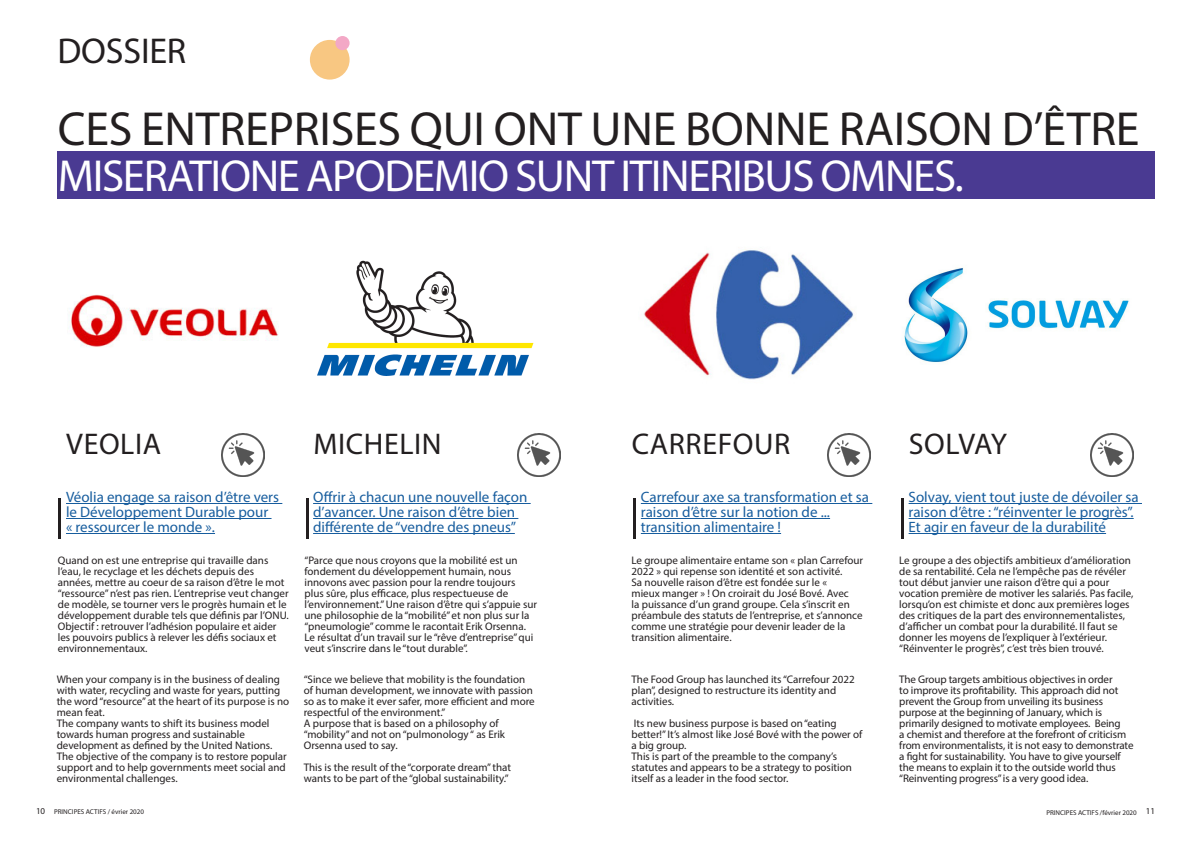
<style>
.page{position:relative;width:1191px;height:842px;background:#fff}
.page>*{position:absolute;margin:0;border:0;box-sizing:border-box;transform-origin:0 0}
.t1{font:48px "Myriad Pro";letter-spacing:-.005em;color:#231f20}
.t2{font:45px "Myriad Pro";letter-spacing:-.03em;color:#fff}
.t3{font:36px "Myriad Pro";letter-spacing:-.005em;color:#231f20}
.t4{font:30px "Myriad Pro";letter-spacing:.02em;color:#231f20}
.t5{font:15px/15px "Myriad Pro";color:#175d9e}
.t6{font:11px/11px "Myriad Pro";color:#231f20}
.t7{font:7px "Myriad Pro";color:#231f20}
.s1{font-size:9px}
</style>
<div class="page">
<div style="left:310px;top:40px;width:39px;height:40px;background:#f8c782;border-radius:50%"></div>
<div style="left:335px;top:36px;width:14px;height:14px;background:#f3a8c6;border-radius:50%"></div>
<hr style="left:59px;top:499px;width:2px;height:40px;background:#231f20">
<img style="left:69px;top:294px;width:210px;height:53px">
<hr style="left:66px;top:503px;width:216px;height:1px;background:#175d9e">
<hr style="left:66px;top:518px;width:205px;height:1px;background:#175d9e">
<hr style="left:66px;top:533px;width:149px;height:1px;background:#175d9e">
<img style="left:221px;top:433px;width:44px;height:44px">
<div style="left:57px;top:151px;width:1098px;height:47px;background:#4a3a92"></div>
<hr style="left:306px;top:499px;width:2px;height:40px;background:#231f20">
<img style="left:317px;top:260px;width:217px;height:116px">
<hr style="left:313px;top:503px;width:217px;height:1px;background:#175d9e">
<hr style="left:313px;top:518px;width:205px;height:1px;background:#175d9e">
<hr style="left:313px;top:533px;width:202px;height:1px;background:#175d9e">
<img style="left:517px;top:433px;width:43px;height:44px">
<hr style="left:634px;top:499px;width:2px;height:40px;background:#231f20">
<img style="left:644px;top:249px;width:212px;height:131px">
<hr style="left:641px;top:503px;width:231px;height:1px;background:#175d9e">
<hr style="left:641px;top:518px;width:189px;height:1px;background:#175d9e">
<hr style="left:641px;top:533px;width:140px;height:1px;background:#175d9e">
<img style="left:827px;top:433px;width:43px;height:44px">
<hr style="left:901px;top:499px;width:2px;height:40px;background:#231f20">
<img style="left:904px;top:267px;width:225px;height:96px">
<hr style="left:908px;top:503px;width:234px;height:1px;background:#175d9e">
<hr style="left:908px;top:518px;width:225px;height:1px;background:#175d9e">
<hr style="left:908px;top:533px;width:198px;height:1px;background:#175d9e">
<img style="left:1090px;top:433px;width:43px;height:44px">
<h3 class="t3" style="left:57px;top:29px;width:130px">DOSSIER</h3>
<h1 class="t1" style="left:58px;top:99px;width:1083px">CES ENTREPRISES QUI ONT UNE BONNE RAISON D’ÊTRE</h1>
<h2 class="t2" style="left:58px;top:149px;width:907px">MISERATIONE APODEMIO SUNT ITINERIBUS OMNES.</h2>
<h3 class="t4" style="left:66px;top:426px;width:96px">VEOLIA</h3>
<h3 class="t5" style="left:66px;top:489px;width:215px">Véolia engage sa raison d’être vers le Développement Durable pour<br>« ressourcer le monde ».</h3>
<p class="t6" style="left:58px;top:555px;width:232px">Quand on est une entreprise qui travaille dans l’eau, le recyclage et les déchets depuis des années, mettre au coeur de sa raison d’être le mot “ressource” n’est pas rien. L’entreprise veut changer de modèle, se tourner vers le progrès humain et le développement durable tels que définis par l’ONU.<br>Objectif : retrouver l’adhésion populaire et aider les pouvoirs publics à relever les défis sociaux et environnementaux.</p>
<p class="t6" style="left:57px;top:674px;width:234px">When your company is in the business of dealing with water, recycling and waste for years, putting the word “resource” at the heart of its purpose is no mean feat.<br>The company wants to shift its business model towards human progress and sustainable development as defined by the United Nations.<br>The objective of the company is to restore popular support and to help governments meet social and environmental challenges.</p>
<h3 class="t4" style="left:313px;top:426px;width:130px">MICHELIN</h3>
<h3 class="t5" style="left:313px;top:489px;width:216px">Offrir à chacun une nouvelle façon d’avancer. Une raison d’être bien différente de “vendre des pneus”</h3>
<p class="t6" style="left:304px;top:555px;width:234px">“Parce que nous croyons que la mobilité est un fondement du développement humain, nous innovons avec passion pour la rendre toujours plus sûre, plus efficace, plus respectueuse de l’environnement.” Une raison d’être qui s’appuie sur une philosophie de la “mobilité” et non plus sur la “pneumologie” comme le racontait Erik Orsenna.<br>Le résultat d’un travail sur le “rêve d’entreprise” qui veut s’inscrire dans le “tout durable”.</p>
<p class="t6" style="left:304px;top:674px;width:232px">“Since we believe that mobility is the foundation of human development, we innovate with passion so as to make it ever safer, more efficient and more respectful of the environment.”<br>A purpose that is based on a philosophy of “mobility” and not on “pulmonology “ as Erik Orsenna used to say.</p>
<p class="t6" style="left:304px;top:762px;width:209px">This is the result of the “corporate dream” that wants to be part of the “global sustainability.”</p>
<h3 class="t4" style="left:632px;top:426px;width:160px">CARREFOUR</h3>
<h3 class="t5" style="left:641px;top:489px;width:230px">Carrefour axe sa transformation et sa raison d’être sur la notion de ... transition alimentaire !</h3>
<p class="t6" style="left:631px;top:555px;width:233px">Le groupe alimentaire entame son « plan Carrefour 2022 » qui repense son identité et son activité.<br>Sa nouvelle raison d’être est fondée sur le «<br>mieux manger » ! On croirait du José Bové. Avec<br>la puissance d’un grand groupe. Cela s’inscrit en préambule des statuts de l’entreprise, et s’annonce comme une stratégie pour devenir leader de la transition alimentaire.</p>
<p class="t6" style="left:631px;top:674px;width:225px">The Food Group has launched its “Carrefour 2022 plan”, designed to restructure its identity and activities.</p>
<p class="t6" style="left:631px;top:718px;width:232px">Its new business purpose is based on “eating better!” It’s almost like José Bové with the power of a big group.<br>This is part of the preamble to the company’s statutes and appears to be a strategy to position itself as a leader in the food sector.</p>
<h3 class="t4" style="left:909px;top:426px;width:100px">SOLVAY</h3>
<h3 class="t5" style="left:908px;top:489px;width:232px">Solvay, vient tout juste de dévoiler sa raison d’être : “réinventer le progrès”.<br>Et agir en faveur de la durabilité</h3>
<p class="t6" style="left:899px;top:555px;width:236px">Le groupe a des objectifs ambitieux d’amélioration de sa rentabilité. Cela ne l’empêche pas de révéler tout début janvier une raison d’être qui a pour vocation première de motiver les salariés. Pas facile, lorsqu’on est chimiste et donc aux premières loges des critiques de la part des environnementalistes, d’afficher un combat pour la durabilité. Il faut se donner les moyens de l’expliquer à l’extérieur. “Réinventer le progrès”, c’est très bien trouvé.</p>
<p class="t6" style="left:899px;top:674px;width:236px">The Group targets ambitious objectives in order<br>to improve its profitability. This approach did not prevent the Group from unveiling its business purpose at the beginning of January, which is primarily designed to motivate employees. Being<br>a chemist and therefore at the forefront of criticism from environmentalists, it is not easy to demonstrate a fight for sustainability. You have to give yourself the means to explain it to the outside world thus “Reinventing progress” is a very good idea.</p>
<p class="t7" style="left:36px;top:807px;width:110px"><span class="s1">10</span> PRINCIPES ACTIFS / évrier 2020</p>
<p class="t7" style="left:1046px;top:808px;width:110px">PRINCIPES ACTIFS /février 2020 <span class="s1">11</span></p>
</div>
